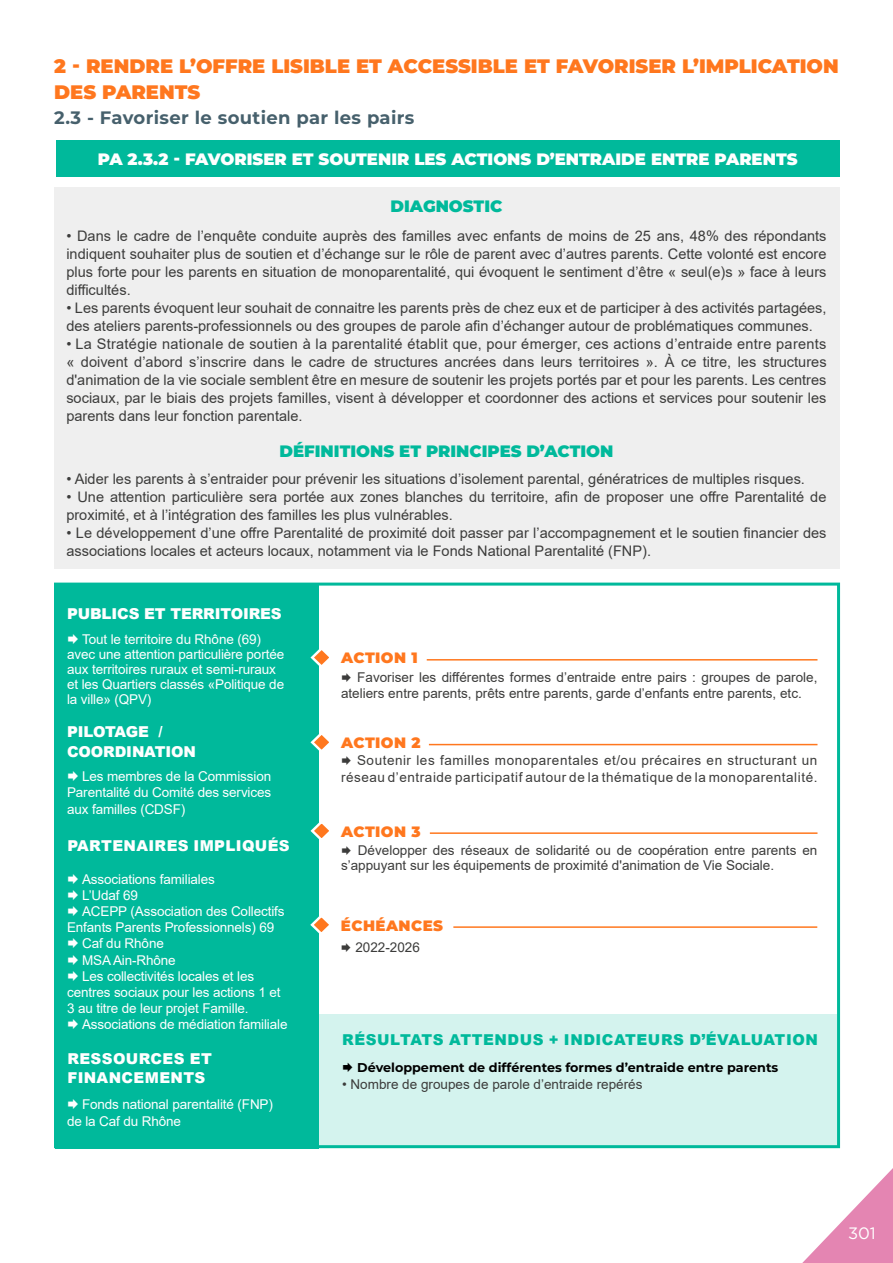
<style>
.page{position:relative;width:893px;height:1263px;background:#fff}
.page>*{position:absolute;margin:0;border:0;box-sizing:border-box;transform-origin:0 0}
.t1{font:900 19.5px/25.5px "Montserrat";color:#ff771e}
.t2{font:700 18px "Montserrat";letter-spacing:.02em;color:#46606c}
.t3{font:900 16.5px "Montserrat";color:#fff}
.t4{font:900 16.5px "Montserrat";color:#00b99b}
.t5{font:16.5px "Gotham";color:#fff}
.t6{font:900 15px/19.5px "Arial";letter-spacing:.01em;color:#fff}
.t7{font:900 15px/19.5px "Arial";letter-spacing:-.01em;color:#fff}
.t8{font:900 15px "Arial";letter-spacing:.035em;color:#00b99b}
.t9{font:900 15px "Montserrat";letter-spacing:.03em;color:#ff771e}
.t10{font:14.55px/18px "Arial";color:#3c3c3b}
.t11{font:13.5px/15px "Arial";letter-spacing:-.01em;color:#fff}
.t12{font:13.5px/16.5px "Arial";color:#3c3c3b}
.t13{font:13.5px/16.5px "Arial";letter-spacing:.04em;color:#3c3c3b;text-align:right}
.t14{font:700 12.75px "Montserrat";color:#000}
</style>
<div class="page">
<svg style="left:802px;top:1168px;width:91px;height:95px"></svg>
<div style="left:56px;top:140px;width:783px;height:36px;background:#00b99b"></div>
<div style="left:56px;top:584px;width:263px;height:564px;background:#00b99b"></div>
<div style="left:307px;top:1014px;width:530px;height:133px;background:#d4f3ee"></div>
<div style="left:54px;top:187px;width:785px;height:381px;background:#efefef"></div>
<hr style="left:427px;top:659px;width:390px;height:1px;background:#ff771e">
<svg style="left:310px;top:649px;width:19px;height:17px"></svg>
<hr style="left:429px;top:744px;width:388px;height:1px;background:#ff771e">
<svg style="left:310px;top:734px;width:19px;height:17px"></svg>
<hr style="left:430px;top:832px;width:387px;height:2px;background:#ff771e">
<svg style="left:310px;top:822px;width:19px;height:17px"></svg>
<hr style="left:453px;top:926px;width:364px;height:2px;background:#ff771e">
<svg style="left:310px;top:916px;width:19px;height:18px"></svg>
<h1 class="t1" style="left:54px;top:52px;width:786px">2 - RENDRE L’OFFRE LISIBLE ET ACCESSIBLE ET FAVORISER L’IMPLICATION<br>DES PARENTS</h1>
<p class="t2" style="left:54px;top:105px;width:362px">2.3 - Favoriser le soutien par les pairs</p>
<p class="t3" style="left:98px;top:146px;width:701px">PA 2.3.2 - FAVORISER ET SOUTENIR LES ACTIONS D’ENTRAIDE ENTRE PARENTS</p>
<p class="t4" style="left:390px;top:194px;width:114px">DIAGNOSTIC</p>
<p class="t10" style="left:66px;top:226px;width:762px;text-align:justify">• Dans le cadre de l’enquête conduite auprès des familles avec enfants de moins de 25 ans, 48% des répondants indiquent souhaiter plus de soutien et d’échange sur le rôle de parent avec d’autres parents. Cette volonté est encore plus forte pour les parents en situation de monoparentalité, qui évoquent le sentiment d’être « seul(e)s » face à leurs difficultés.</p>
<p class="t10" style="left:66px;top:298px;width:762px">• Les parents évoquent leur souhait de connaitre les parents près de chez eux et de participer à des activités partagées, des ateliers parents-professionnels ou des groupes de parole afin d’échanger autour de problématiques communes.</p>
<p class="t10" style="left:66px;top:334px;width:762px;text-align:justify">• La Stratégie nationale de soutien à la parentalité établit que, pour émerger, ces actions d’entraide entre parents « doivent d’abord s’inscrire dans le cadre de structures ancrées dans leurs territoires ». À ce titre, les structures d'animation de la vie sociale semblent être en mesure de soutenir les projets portés par et pour les parents. Les centres sociaux, par le biais des projets familles, visent à développer et coordonner des actions et services pour soutenir les parents dans leur fonction parentale.</p>
<p class="t4" style="left:279px;top:438px;width:335px">DÉFINITIONS ET PRINCIPES D’ACTION</p>
<p class="t10" style="left:66px;top:469px;width:740px">• Aider les parents à s’entraider pour prévenir les situations d’isolement parental, génératrices de multiples risques.</p>
<p class="t10" style="left:66px;top:487px;width:762px">• Une attention particulière sera portée aux zones blanches du territoire, afin de proposer une offre Parentalité de proximité, et à l’intégration des familles les plus vulnérables.</p>
<p class="t10" style="left:66px;top:523px;width:762px">• Le développement d’une offre Parentalité de proximité doit passer par l’accompagnement et le soutien financier des associations locales et acteurs locaux, notamment via le Fonds National Parentalité (FNP).</p>
<p class="t7" style="left:67px;top:604px;width:216px">PUBLICS ET TERRITOIRES</p>
<p class="t11" style="left:67px;top:632px;width:219px;text-indent:15px">Tout le territoire du Rhône (69) avec une attention particulière portée aux territoires ruraux et semi-ruraux et les Quartiers classés «Politique de la ville» (QPV)</p>
<p class="t7" style="left:67px;top:721px;width:130px">PILOTAGE /<br>COORDINATION</p>
<p class="t11" style="left:67px;top:768px;width:206px;line-height:16.2px;text-align:justify;text-indent:15px">Les membres de la Commission Parentalité du Comité des services aux familles (CDSF)</p>
<p class="t6" style="left:67px;top:835px;width:224px">PARTENAIRES IMPLIQUÉS</p>
<p class="t11" style="left:82px;top:871px;width:134px">Associations familiales</p>
<p class="t11" style="left:82px;top:887px;width:57px">L’Udaf 69</p>
<p class="t11" style="left:82px;top:903px;width:204px">ACEPP (Association des Collectifs</p>
<p class="t11" style="left:67px;top:920px;width:209px">Enfants Parents Professionnels) 69</p>
<p class="t11" style="left:82px;top:936px;width:83px">Caf du Rhône</p>
<p class="t11" style="left:82px;top:952px;width:95px">MSA Ain-Rhône</p>
<p class="t11" style="left:82px;top:968px;width:174px">Les collectivités locales et les</p>
<p class="t11" style="left:67px;top:984px;width:215px">centres sociaux pour les actions 1 et</p>
<p class="t11" style="left:67px;top:1001px;width:183px">3 au titre de leur projet Famille.</p>
<p class="t11" style="left:82px;top:1017px;width:207px">Associations de médiation familiale</p>
<p class="t6" style="left:67px;top:1048px;width:146px">RESSOURCES ET<br>FINANCEMENTS</p>
<p class="t11" style="left:67px;top:1096px;width:207px;line-height:16.2px;text-indent:15px">Fonds national parentalité (FNP) de la Caf du Rhône</p>
<p class="t9" style="left:341px;top:647px;width:78px">ACTION 1</p>
<p class="t12" style="left:341px;top:668px;width:478px;text-indent:16px">Favoriser les différentes formes d’entraide entre pairs : groupes de parole, ateliers entre parents, prêts entre parents, garde d’enfants entre parents, etc.</p>
<p class="t9" style="left:341px;top:731px;width:81px">ACTION 2</p>
<p class="t13" style="left:341px;top:752px;width:478px">Soutenir les familles monoparentales et/ou précaires en structurant un réseau d’entraide participatif autour de la thématique de la monoparentalité.</p>
<p class="t9" style="left:341px;top:820px;width:81px">ACTION 3</p>
<p class="t12" style="left:341px;top:843px;width:478px;line-height:15px;text-indent:17px">Développer des réseaux de solidarité ou de coopération entre parents en s’appuyant sur les équipements de proximité d'animation de Vie Sociale.</p>
<p class="t9" style="left:341px;top:914px;width:104px">ÉCHÉANCES</p>
<p class="t12" style="left:355px;top:939px;width:66px">2022-2026</p>
<p class="t8" style="left:342px;top:1029px;width:477px">RÉSULTATS ATTENDUS + INDICATEURS D’ÉVALUATION</p>
<p class="t14" style="left:357px;top:1058px;width:423px">Développement de différentes formes d’entraide entre parents</p>
<p class="t12" style="left:342px;top:1075px;width:302px">• Nombre de groupes de parole d’entraide repérés</p>
<p class="t5" style="left:848px;top:1222px;width:29px">301</p>
</div>
